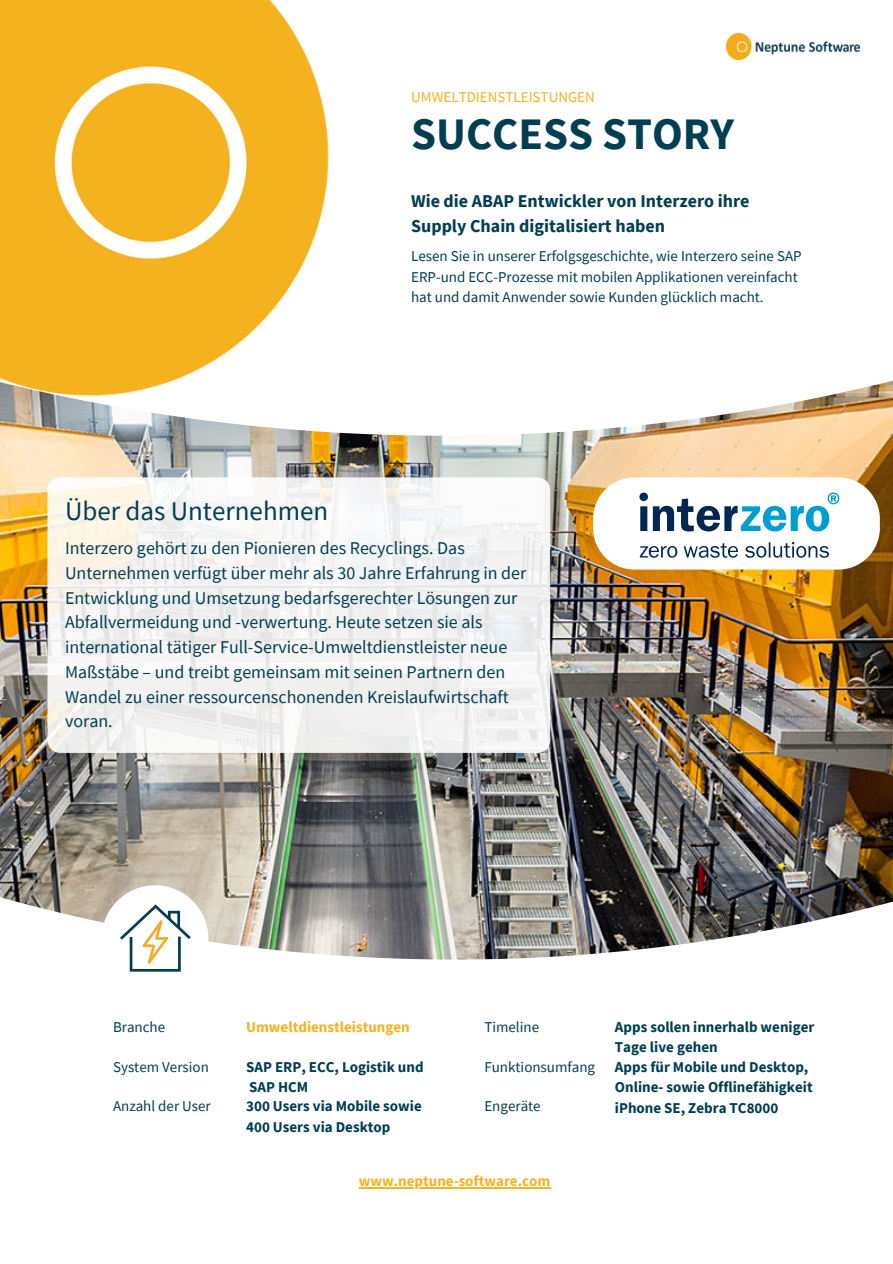
<style>
.page{position:relative;width:893px;height:1264px;background:#fff}
.page>*{position:absolute;margin:0;border:0;box-sizing:border-box;transform-origin:0 0}
.t1{font:700 45px "Source Sans Pro";color:#013e52}
.t2{font:27px "Source Sans Pro";color:#013e52}
.t3{font:18px/24.8px "Source Sans Pro";color:#013e52}
.t4{font:700 18px/24.8px "Source Sans Pro";color:#013e52}
.t5{font:15px/20.2px "Source Sans Pro";color:#013e52}
.t6{font:700 15px/20.2px "Source Sans Pro";color:#013e52}
.t7{font:700 15px "Source Sans Pro";color:#f6b221}
.t8{font:15px "Source Sans Pro";color:#f6b221}
</style>
<div class="page">
<img style="left:0;top:435px;width:892px;height:450px">
<img style="left:0;top:381px;width:892px;height:54px">
<img style="left:0;top:0;width:341px;height:408px">
<img style="left:726px;top:34px;width:133px;height:26px">
<img style="left:0;top:885px;width:892px;height:87px">
<svg style="left:47px;top:477px;width:503px;height:276px;fill:#f3f3f2"></svg>
<svg style="left:593px;top:477px;width:286px;height:92px"></svg>
<div style="left:130px;top:935px;width:51px;height:36px;border:3px solid #003e52"></div>
<svg style="left:119px;top:904px;width:72px;height:61px"></svg>
<hr style="left:359px;top:1187px;width:191px;height:1px;background:#f6b221">
<p class="t8" style="left:411px;top:88px;width:185px">UMWELTDIENSTLEISTUNGEN</p>
<h1 class="t1" style="left:411px;top:105px;width:324px">SUCCESS STORY</h1>
<p class="t4" style="left:411px;top:188px;width:340px">Wie die ABAP Entwickler von Interzero ihre<br>Supply Chain digitalisiert haben</p>
<h2 class="t2" style="left:65px;top:493px;width:265px">Über das Unternehmen</h2>
<p class="t5" style="left:411px;top:246px;width:392px">Lesen Sie in unserer Erfolgsgeschichte, wie Interzero seine SAP<br>ERP-und ECC-Prozesse mit mobilen Applikationen vereinfacht hat und damit Anwender sowie Kunden glücklich macht.</p>
<p class="t3" style="left:65px;top:535px;width:463px">Interzero gehört zu den Pionieren des Recyclings. Das Unternehmen verfügt über mehr als 30 Jahre Erfahrung in der Entwicklung und Umsetzung bedarfsgerechter Lösungen zur Abfallvermeidung und -verwertung. Heute setzen sie als international tätiger Full-Service-Umweltdienstleister neue Maßstäbe – und treibt gemeinsam mit seinen Partnern den Wandel zu einer ressourcenschonenden Kreislaufwirtschaft voran.</p>
<p class="t5" style="left:113px;top:1016px;width:54px">Branche</p>
<p class="t7" style="left:246px;top:1017px;width:165px">Umweltdienstleistungen</p>
<p class="t5" style="left:484px;top:1016px;width:56px">Timeline</p>
<p class="t6" style="left:615px;top:1016px;width:201px">Apps sollen innerhalb weniger<br>Tage live gehen</p>
<p class="t5" style="left:113px;top:1056px;width:97px">System Version</p>
<p class="t6" style="left:246px;top:1056px;width:179px">SAP ERP, ECC, Logistik und<br>SAP HCM</p>
<p class="t5" style="left:484px;top:1056px;width:112px">Funktionsumfang</p>
<p class="t6" style="left:615px;top:1056px;width:199px">Apps für Mobile und Desktop,<br>Online- sowie Offlinefähigkeit</p>
<p class="t5" style="left:484px;top:1095px;width:58px">Engeräte</p>
<p class="t6" style="left:615px;top:1097px;width:165px">iPhone SE, Zebra TC8000</p>
<p class="t5" style="left:113px;top:1095px;width:99px">Anzahl der User</p>
<p class="t6" style="left:246px;top:1095px;width:177px">300 Users via Mobile sowie<br>400 Users via Desktop</p>
<p class="t7" style="left:359px;top:1171px;width:193px">www.neptune-software.com</p>
</div>
